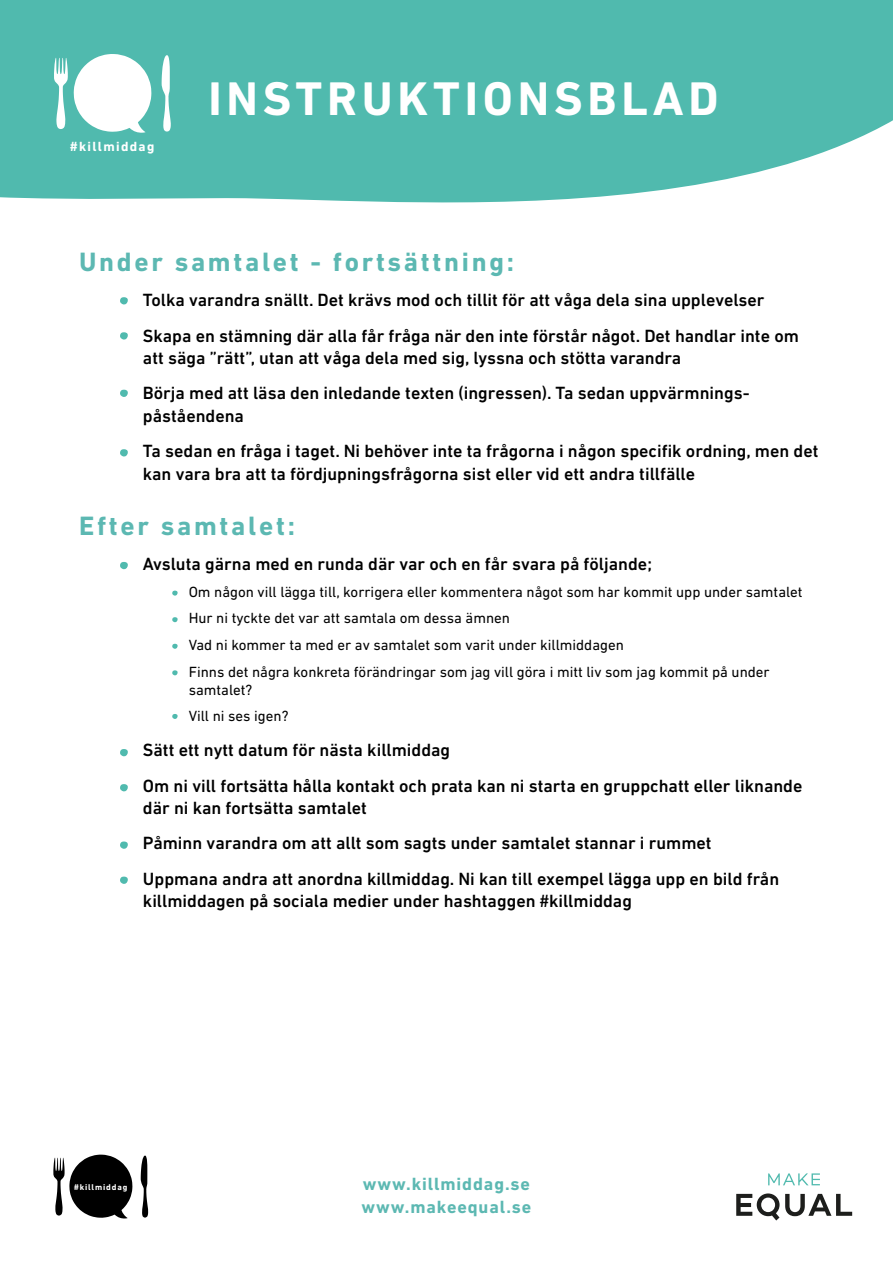
<style>
.page{position:relative;width:893px;height:1263px;background:#fff}
.page>*{position:absolute;margin:0;border:0;box-sizing:border-box;transform-origin:0 0}
.t1{font:700 48px "DIN Next LT Pro";letter-spacing:.1em;color:#fff}
.t2{font:700 27px "DIN Next LT Pro";letter-spacing:.1em;color:#5cb8b2}
.t3{font:500 18px/35.2px "DIN Next LT Pro";color:#000}
.t4{font:700 18px/22.5px "DIN Next LT Pro";letter-spacing:.05em;color:#5cb8b2}
.t5{font:15px/26.5px "DIN Next LT Pro";color:#000}
.t6{font:700 13.5px "DIN Next LT Pro";letter-spacing:.1em;color:#fff}
.t7{font:700 8.55px "DIN Next LT Pro";letter-spacing:.1em;color:#fff}
</style>
<div class="page">
<div style="left:0;top:0;width:893px;height:202px;background:#50baae"></div>
<svg style="left:74px;top:54px;width:77px;height:79px"></svg>
<svg style="left:54px;top:58px;width:14px;height:71px"></svg>
<svg style="left:162px;top:55px;width:9px;height:77px"></svg>
<svg style="left:53px;top:1154px;width:79px;height:65px"></svg>
<svg style="left:141px;top:1155px;width:7px;height:62px"></svg>
<svg style="left:120px;top:297px;width:8px;height:7px"></svg>
<svg style="left:120px;top:562px;width:8px;height:7px"></svg>
<svg style="left:172px;top:591px;width:6px;height:5px"></svg>
<svg style="left:172px;top:617px;width:6px;height:5px"></svg>
<svg style="left:172px;top:644px;width:6px;height:5px"></svg>
<svg style="left:172px;top:670px;width:6px;height:5px"></svg>
<svg style="left:172px;top:714px;width:6px;height:5px"></svg>
<svg style="left:120px;top:749px;width:8px;height:7px"></svg>
<svg style="left:120px;top:784px;width:8px;height:7px"></svg>
<svg style="left:120px;top:841px;width:8px;height:8px"></svg>
<svg style="left:120px;top:877px;width:8px;height:7px"></svg>
<svg style="left:120px;top:332px;width:8px;height:8px"></svg>
<svg style="left:120px;top:390px;width:8px;height:7px"></svg>
<svg style="left:120px;top:449px;width:8px;height:7px"></svg>
<svg style="left:736px;top:1193px;width:43px;height:27px"></svg>
<svg style="left:785px;top:1194px;width:67px;height:22px"></svg>
<svg style="left:768px;top:1173px;width:52px;height:12px"></svg>
<p class="t6" style="left:70px;top:139px;width:86px">#killmiddag</p>
<h1 class="t1" style="left:208px;top:70px;width:512px">INSTRUKTIONSBLAD</h1>
<h2 class="t2" style="left:79px;top:246px;width:436px">Under samtalet - fortsättning:</h2>
<p class="t3" style="left:143px;top:283px;width:657px">Tolka varandra snällt. Det krävs mod och tillit för att våga dela sina upplevelser<br>Skapa en stämning där alla får fråga när den inte förstår något. Det handlar inte om</p>
<p class="t3" style="left:143px;top:340px;width:608px">att säga ”rätt”, utan att våga dela med sig, lyssna och stötta varandra<br>Börja med att läsa den inledande texten (ingressen). Ta sedan uppvärmnings-</p>
<p class="t3" style="left:143px;top:398px;width:677px">påståendena<br>Ta sedan en fråga i taget. Ni behöver inte ta frågorna i någon specifik ordning, men det</p>
<p class="t3" style="left:143px;top:456px;width:554px">kan vara bra att ta fördjupningsfrågorna sist eller vid ett andra tillfälle</p>
<h2 class="t2" style="left:79px;top:510px;width:217px">Efter samtalet:</h2>
<p class="t3" style="left:143px;top:547px;width:511px">Avsluta gärna med en runda där var och en får svara på följande;</p>
<p class="t5" style="left:189px;top:578px;width:616px">Om någon vill lägga till, korrigera eller kommentera något som har kommit upp under samtalet Hur ni tyckte det var att samtala om dessa ämnen<br>Vad ni kommer ta med er av samtalet som varit under killmiddagen<br>Finns det några konkreta förändringar som jag vill göra i mitt liv som jag kommit på under</p>
<p class="t5" style="left:189px;top:676px;width:101px">samtalet?<br>Vill ni ses igen?</p>
<p class="t3" style="left:143px;top:732px;width:661px">Sätt ett nytt datum för nästa killmiddag<br>Om ni vill fortsätta hålla kontakt och prata kan ni starta en gruppchatt eller liknande</p>
<p class="t3" style="left:143px;top:790px;width:638px">där ni kan fortsätta samtalet<br>Påminn varandra om att allt som sagts under samtalet stannar i rummet<br>Uppmana andra att anordna killmiddag. Ni kan till exempel lägga upp en bild från</p>
<p class="t3" style="left:143px;top:883px;width:491px">killmiddagen på sociala medier under hashtaggen #killmiddag</p>
<p class="t7" style="left:74px;top:1182px;width:55px">#killmiddag</p>
<p class="t4" style="left:362px;top:1173px;width:171px">www.killmiddag.se www.makeequal.se</p>
</div>
